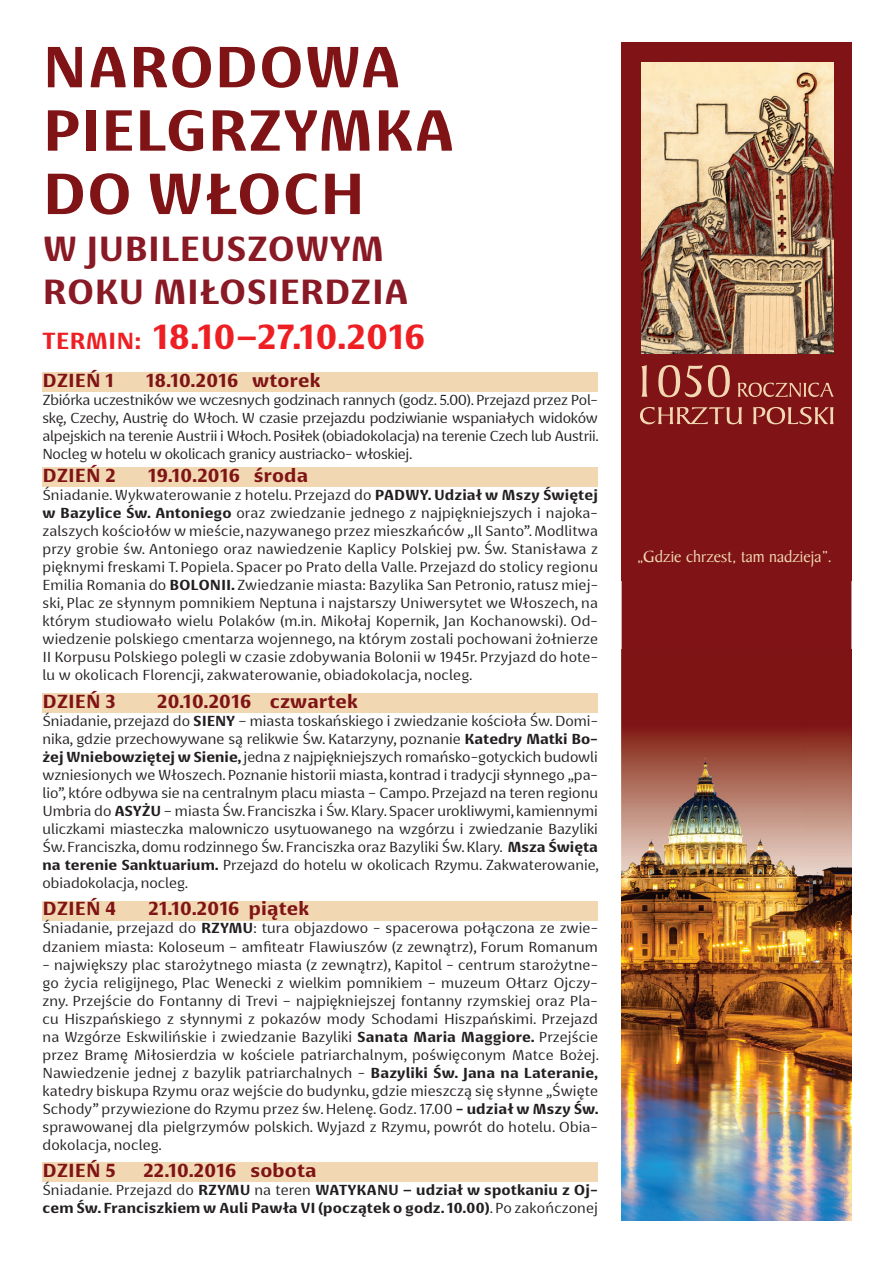
<style>
.page{position:relative;width:893px;height:1263px;background:#fff}
.page>*{position:absolute;margin:0;border:0;box-sizing:border-box;transform-origin:0 0}
.t1{font:700 59.7px/63.4px "Basel Neue";color:#7f1315}
.t2{font:700 36px/44.2px "Basel Neue";color:#891924}
.t3{font:700 19.5px "Basel Neue";color:#7f1315}
.t4{font:17.25px "Baker Signet EU";color:#f1d7b2}
.t5{font:15px/18px "Basel Neue";color:#231f20;text-align:justify}
.t6{font:700 15px/18px "Basel Neue";color:#231f20}
.s1{font-size:24px;color:#ee1f23}
.s2{color:#ee1f23}
.s3{font-weight:700}
.s4{font-weight:400}
</style>
<div class="page">
<div style="left:622px;top:43px;width:229px;height:607px;background:#7f1315"></div>
<div style="left:43px;top:372px;width:555px;height:20px;background:#f1d7b2"></div>
<div style="left:43px;top:467px;width:555px;height:20px;background:#f1d7b2"></div>
<div style="left:43px;top:693px;width:555px;height:20px;background:#f1d7b2"></div>
<div style="left:43px;top:901px;width:555px;height:19px;background:#f1d7b2"></div>
<div style="left:43px;top:1162px;width:555px;height:20px;background:#f1d7b2"></div>
<img style="left:641px;top:63px;width:193px;height:291px">
<svg style="left:641px;top:365px;width:193px;height:32px;background:#963a34"></svg>
<svg style="left:640px;top:407px;width:194px;height:17px;background:#a04c43"></svg>
<img style="left:622px;top:650px;width:229px;height:570px">
<h1 class="t1" style="left:43px;top:36px;width:414px">NARODOWA<br>PIELGRZYMKA<br>DO WŁOCH</h1>
<h2 class="t2" style="left:43px;top:227px;width:385px">W JUBILEUSZOWYM<br>ROKU MIŁOSIERDZIA<br><span class="s1">TERMIN:</span> <span class="s2">18.10–27.10.2016</span></h2>
<h3 class="t3" style="left:43px;top:369px;width:73px">DZIEŃ 1</h3>
<h3 class="t3" style="left:146px;top:369px;width:176px">18.10.2016 wtorek</h3>
<p class="t5" style="left:43px;top:391px;width:558px">Zbiórka uczestników we wczesnych godzinach rannych (godz. 5.00). Przejazd przez Pol&shy;skę, Czechy, Austrię do Włoch. W czasie przejazdu podziwianie wspaniałych widoków alpejskich na terenie Austrii i Włoch. Posiłek (obiadokolacja) na terenie Czech lub Austrii.<br>Nocleg w hotelu w okolicach granicy austriacko- włoskiej.</p>
<h3 class="t3" style="left:43px;top:464px;width:75px">DZIEŃ 2</h3>
<h3 class="t3" style="left:148px;top:464px;width:162px">19.10.2016 środa</h3>
<p class="t5" style="left:43px;top:486px;width:557px">Śniadanie. Wykwaterowanie z hotelu. Przejazd do <span class="s3">PADWY. Udział w Mszy Świętej w Bazylice Św. Antoniego</span> oraz zwiedzanie jednego z najpiękniejszych i najoka&shy;zalszych kościołów w mieście, nazywanego przez mieszkańców „Il Santo”. Modlitwa przy grobie św. Antoniego oraz nawiedzenie Kaplicy Polskiej pw. Św. Stanisława z pięknymi freskami T. Popiela. Spacer po Prato della Valle. Przejazd do stolicy regionu Emilia Romania do <span class="s3">BOLONII.</span> Zwiedzanie miasta: Bazylika San Petronio, ratusz miej&shy;ski, Plac ze słynnym pomnikiem Neptuna i najstarszy Uniwersytet we Włoszech, na którym studiowało wielu Polaków (m.in. Mikołaj Kopernik, Jan Kochanowski). Od&shy;wiedzenie polskiego cmentarza wojennego, na którym zostali pochowani żołnierze II Korpusu Polskiego polegli w czasie zdobywania Bolonii w 1945r. Przyjazd do hote&shy;lu w okolicach Florencji, zakwaterowanie, obiadokolacja, nocleg.</p>
<h3 class="t3" style="left:43px;top:690px;width:75px">DZIEŃ 3</h3>
<h3 class="t3" style="left:157px;top:690px;width:203px">20.10.2016 czwartek</h3>
<p class="t5" style="left:43px;top:712px;width:558px">Śniadanie, przejazd do <span class="s3">SIENY</span> – miasta toskańskiego i zwiedzanie kościoła Św. Domi&shy;nika, gdzie przechowywane są relikwie Św. Katarzyny, poznanie <span class="s3">Katedry Matki Bo&shy;żej Wniebowziętej w Sienie,</span> jedna z najpiękniejszych romańsko-gotyckich budowli wzniesionych we Włoszech. Poznanie historii miasta, kontrad i tradycji słynnego „pa&shy;lio”, które odbywa sie na centralnym placu miasta – Campo. Przejazd na teren regionu Umbria do <span class="s3">ASYŻU</span> – miasta Św. Franciszka i Św. Klary. Spacer urokliwymi, kamiennymi uliczkami miasteczka malowniczo usytuowanego na wzgórzu i zwiedzanie Bazyliki Św. Franciszka, domu rodzinnego Św. Franciszka oraz Bazyliki Św. Klary. <span class="s3">Msza Święta na terenie Sanktuarium.</span> Przejazd do hotelu w okolicach Rzymu. Zakwaterowanie, obiadokolacja, nocleg.</p>
<h3 class="t3" style="left:43px;top:897px;width:75px">DZIEŃ 4</h3>
<h3 class="t3" style="left:148px;top:897px;width:163px">21.10.2016 piątek</h3>
<p class="t5" style="left:43px;top:919px;width:557px">Śniadanie, przejazd do <span class="s3">RZYMU</span>: tura objazdowo - spacerowa połączona ze zwie&shy;dzaniem miasta: Koloseum – amfiteatr Flawiuszów (z zewnątrz), Forum Romanum</p>
<p class="t5" style="left:43px;top:955px;width:558px">- największy plac starożytnego miasta (z zewnątrz), Kapitol - centrum starożytne&shy;go życia religijnego, Plac Wenecki z wielkim pomnikiem – muzeum Ołtarz Ojczy&shy;zny. Przejście do Fontanny di Trevi – najpiękniejszej fontanny rzymskiej oraz Pla&shy;cu Hiszpańskiego z słynnymi z pokazów mody Schodami Hiszpańskimi. Przejazd na Wzgórze Eskwilińskie i zwiedzanie Bazyliki <span class="s3">Sanata Maria Maggiore.</span> Przejście przez Bramę Miłosierdzia w kościele patriarchalnym, poświęconym Matce Bożej.<br>Nawiedzenie jednej z bazylik patriarchalnych - <span class="s3">Bazyliki Św. Jana na Lateranie, </span>katedry biskupa Rzymu oraz wejście do budynku, gdzie mieszczą się słynne „Święte Schody” przywiezione do Rzymu przez św. Helenę. Godz. 17.00 <span class="s3">- udział w Mszy Św. </span>sprawowanej dla pielgrzymów polskich. Wyjazd z Rzymu, powrót do hotelu. Obia&shy;dokolacja, nocleg.</p>
<h3 class="t3" style="left:43px;top:1159px;width:75px">DZIEŃ 5</h3>
<h3 class="t3" style="left:143px;top:1159px;width:175px">22.10.2016 sobota</h3>
<p class="t6" style="left:43px;top:1181px;width:557px"><span class="s4">Śniadanie. Przejazd do</span> RZYMU <span class="s4">na teren</span> WATYKANU – udział w spotkaniu z Oj&shy;cem Św. Franciszkiem w Auli Pawła VI (początek o godz. 10.00)<span class="s4">. Po zakończonej</span></p>
<p class="t4" style="left:637px;top:546px;width:197px">„Gdzie chrzest, tam nadzieja”.</p>
</div>
